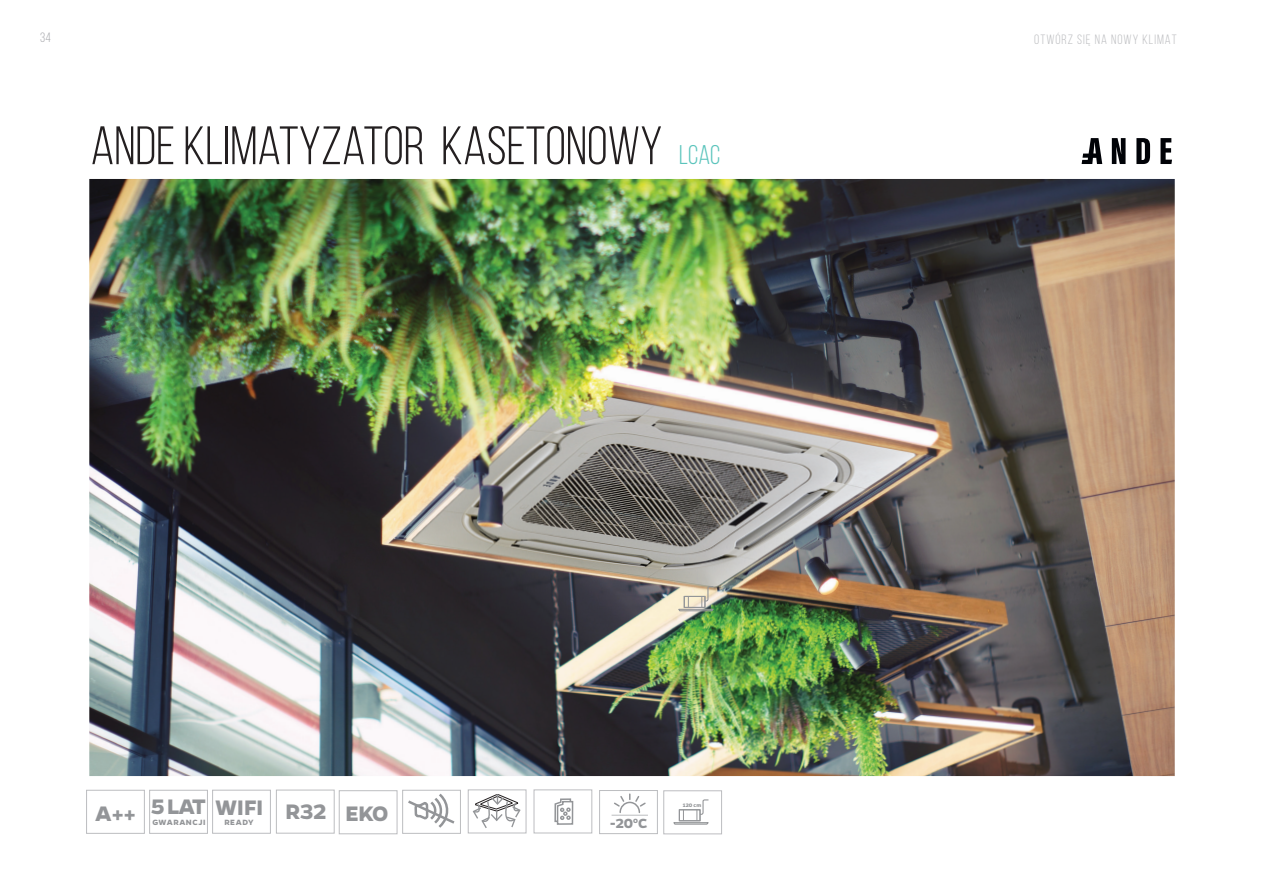
<style>
.page{position:relative;width:1263px;height:893px;background:#fff}
.page>*{position:absolute;margin:0;border:0;box-sizing:border-box;transform-origin:0 0}
.t1{font:54px "Bebas Neue";color:#231f20}
.Styl_akapitowy_1{font:700 23.7px "Gentona";color:#939598}
.Styl_akapitowy_1-2{font:700 15px "Gentona";color:#939598}
.t2{font:13.5px "Bebas Neue";letter-spacing:.075em;color:#bcbdc0}
.t3{font:13.5px "Bebas Neue";color:#a8a9ad}
.Styl_akapitowy_1-3{font:700 8.7px "Gentona";letter-spacing:.07em;color:#939598}
.Styl_akapitowy_1-4{font:700 5.7px "Gentona";color:#939598}
.s1{font-size:27px;color:#5bc4bc}
</style>
<div class="page">
<svg style="left:1081px;top:138px;width:21px;height:26px"></svg>
<svg style="left:1112px;top:138px;width:13px;height:26px"></svg>
<svg style="left:1136px;top:138px;width:14px;height:26px"></svg>
<svg style="left:1160px;top:138px;width:12px;height:26px"></svg>
<img style="left:89px;top:179px;width:1086px;height:597px">
<div style="left:663px;top:790px;width:59px;height:44px;border:1px solid #bcbdc0"></div>
<div style="left:149px;top:790px;width:59px;height:44px;border:1px solid #bcbdc0"></div>
<div style="left:212px;top:790px;width:59px;height:44px;border:1px solid #bcbdc0"></div>
<div style="left:86px;top:790px;width:59px;height:44px;border:1px solid #bcbdc0"></div>
<div style="left:276px;top:790px;width:59px;height:44px;border:1px solid #bcbdc0"></div>
<div style="left:339px;top:790px;width:58px;height:44px;border:1px solid #bcbdc0"></div>
<svg style="left:408px;top:793px;width:47px;height:35px"></svg>
<div style="left:402px;top:790px;width:59px;height:44px;border:1px solid #bcbdc0"></div>
<div style="left:468px;top:789px;width:58px;height:44px;border:1px solid #bcbdc0"></div>
<svg style="left:472px;top:794px;width:49px;height:34px"></svg>
<svg style="left:677px;top:585px;width:38px;height:27px"></svg>
<svg style="left:673px;top:799px;width:36px;height:26px"></svg>
<div style="left:533px;top:789px;width:59px;height:44px;border:1px solid #bcbdc0"></div>
<svg style="left:554px;top:798px;width:20px;height:27px"></svg>
<div style="left:599px;top:790px;width:59px;height:44px;border:1px solid #bcbdc0"></div>
<svg style="left:614px;top:793px;width:32px;height:20px"></svg>
<hr style="left:611px;top:815px;width:37px;height:1px;background:#bcbdc0">
<p class="t3" style="left:40px;top:30px;width:12px">34</p>
<p class="t2" style="left:1034px;top:32px;width:144px">OTWÓRZ SIĘ NA NOWY KLIMAT</p>
<p class="t1" style="left:91px;top:117px;width:631px">ANDE KLIMATYZATOR KASETONOWY <span class="s1">LCAC</span></p>
<p class="Styl_akapitowy_1" style="left:95px;top:799px;width:42px">A++</p>
<p class="Styl_akapitowy_1" style="left:151px;top:793px;width:113px">5 LAT WIFI</p>
<p class="Styl_akapitowy_1-3" style="left:152px;top:817px;width:55px">GWARANCJI</p>
<p class="Styl_akapitowy_1-3" style="left:224px;top:818px;width:31px">READY</p>
<p class="Styl_akapitowy_1" style="left:286px;top:798px;width:42px">R32</p>
<p class="Styl_akapitowy_1" style="left:346px;top:799px;width:44px">EKO</p>
<p class="Styl_akapitowy_1-2" style="left:610px;top:814px;width:39px">-20<sup>o</sup>C</p>
<p class="Styl_akapitowy_1-4" style="left:683px;top:802px;width:20px">120 cm</p>
</div>
